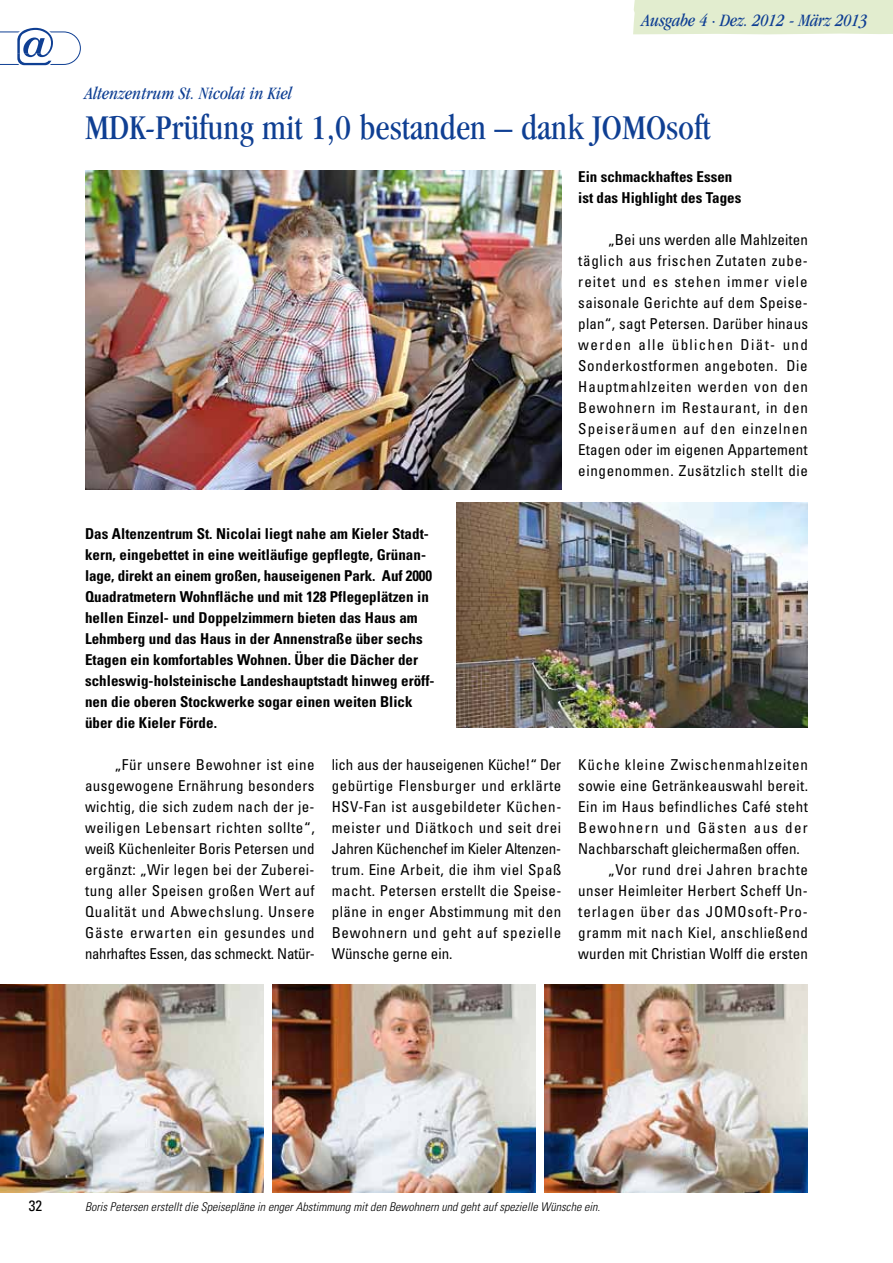
<style>
.page{position:relative;width:893px;height:1263px;background:#fff}
.page>*{position:absolute;margin:0;border:0;box-sizing:border-box;transform-origin:0 0}
.t1{font:condensed 36px "Garamond";color:#0f3f93}
.t2{font:italic condensed 18px "Garamond";color:#0f3f93}
.t3{font:condensed 15px/21px "Univers";letter-spacing:.03em;color:#000;text-align:justify}
.t4{font:700 condensed 15px/21px "Univers";color:#000}
.t5{font:condensed 15px "Univers";color:#000}
.t6{font:condensed 15px "Univers";letter-spacing:.01em;color:#000}
.t7{font:condensed 15px "Univers";letter-spacing:.055em;color:#000}
.t8{font:condensed 15px "Univers";letter-spacing:.06em;color:#000}
.t9{font:condensed 15px "Univers";letter-spacing:.085em;color:#000}
.t10{font:italic 300 condensed 12px "Univers";color:#000}
</style>
<div class="page">
<div style="left:633px;top:0;width:260px;height:35px;background:#e2edcf"></div>
<svg style="left:16px;top:30px;width:37px;height:37px"></svg>
<svg style="left:0;top:28px;width:81px;height:37px"></svg>
<img style="left:456px;top:503px;width:352px;height:225px">
<img style="left:85px;top:170px;width:476px;height:319px">
<img style="left:0;top:984px;width:264px;height:209px">
<img style="left:272px;top:984px;width:264px;height:209px">
<img style="left:544px;top:984px;width:264px;height:209px">
<p class="t2" style="left:642px;top:11px;width:227px">Ausgabe 4 · Dez. 2012 - März 2013</p>
<p class="t2" style="left:85px;top:83px;width:208px">Altenzentrum St. Nicolai in Kiel</p>
<p class="t1" style="left:85px;top:108px;width:627px">MDK-Prüfung mit 1,0 bestanden – dank JOMOsoft</p>
<p class="t4" style="left:578px;top:166px;width:165px">Ein schmackhaftes Essen ist das Highlight des Tages</p>
<p class="t3" style="left:578px;top:228px;width:231px;text-indent:30px">„Bei uns werden alle Mahlzeiten täglich aus frischen Zutaten zube&shy;reitet und es stehen immer viele saisonale Gerichte auf dem Speise&shy;plan“, sagt Petersen. Darüber hinaus werden alle üblichen Diät- und Sonderkostformen angeboten. Die Hauptmahlzeiten werden von den Bewohnern im Restaurant, in den Speiseräumen auf den einzelnen Etagen oder im eigenen Appartement eingenommen. Zusätzlich stellt die</p>
<p class="t4" style="left:85px;top:523px;width:351px">Das Altenzentrum St. Nicolai liegt nahe am Kieler Stadt&shy;kern, eingebettet in eine weitläufige gepflegte, Grünan&shy;lage, direkt an einem großen, hauseigenen Park. Auf 2000<br>Quadratmetern Wohnfläche und mit 128 Pflegeplätzen in hellen Einzel- und Doppelzimmern bieten das Haus am Lehmberg und das Haus in der Annenstraße über sechs Etagen ein komfortables Wohnen. Über die Dächer der schleswig-holsteinische Landeshauptstadt hinweg eröff&shy;nen die oberen Stockwerke sogar einen weiten Blick über die Kieler Förde.</p>
<p class="t3" style="left:332px;top:753px;width:231px">lich aus der hauseigenen Küche!“ Der gebürtige Flensburger und erklärte HSV-Fan ist ausgebildeter Küchen&shy;meister und Diätkoch und seit drei Jahren Küchenchef im Kieler Altenzen&shy;trum. Eine Arbeit, die ihm viel Spaß macht. Petersen erstellt die Speise&shy;pläne in enger Abstimmung mit den Bewohnern und geht auf spezielle Wünsche gerne ein.</p>
<p class="t3" style="left:85px;top:753px;width:231px;text-indent:30px">„Für unsere Bewohner ist eine ausgewogene Ernährung besonders wichtig, die sich zudem nach der je&shy;weiligen Lebensart richten sollte“, weiß Küchenleiter Boris Petersen und ergänzt: „Wir legen bei der Zuberei&shy;tung aller Speisen großen Wert auf Qualität und Abwechslung. Unsere Gäste erwarten ein gesundes und nahrhaftes Essen, das schmeckt. Natür-</p>
<p class="t7" style="left:578px;top:755px;width:231px">Küche kleine Zwischenmahlzeiten</p>
<p class="t3" style="left:578px;top:774px;width:231px">sowie eine Getränkeauswahl bereit.</p>
<p class="t3" style="left:578px;top:795px;width:231px">Ein im Haus befindliches Café steht</p>
<p class="t9" style="left:578px;top:818px;width:231px">Bewohnern und Gästen aus der</p>
<p class="t5" style="left:578px;top:839px;width:223px">Nachbarschaft gleichermaßen offen.</p>
<p class="t3" style="left:608px;top:858px;width:201px">„Vor rund drei Jahren brachte</p>
<p class="t3" style="left:578px;top:879px;width:231px">unser Heimleiter Herbert Scheff Un-</p>
<p class="t8" style="left:578px;top:902px;width:231px">terlagen über das JOMOsoft-Pro-</p>
<p class="t3" style="left:578px;top:921px;width:231px">gramm mit nach Kiel, anschließend</p>
<p class="t6" style="left:578px;top:944px;width:231px">wurden mit Christian Wolff die ersten</p>
<p class="t3" style="left:29px;top:1194px;width:15px">32</p>
<p class="t10" style="left:85px;top:1199px;width:517px">Boris Petersen erstellt die Speisepläne in enger Abstimmung mit den Bewohnern und geht auf spezielle Wünsche ein.</p>
</div>
